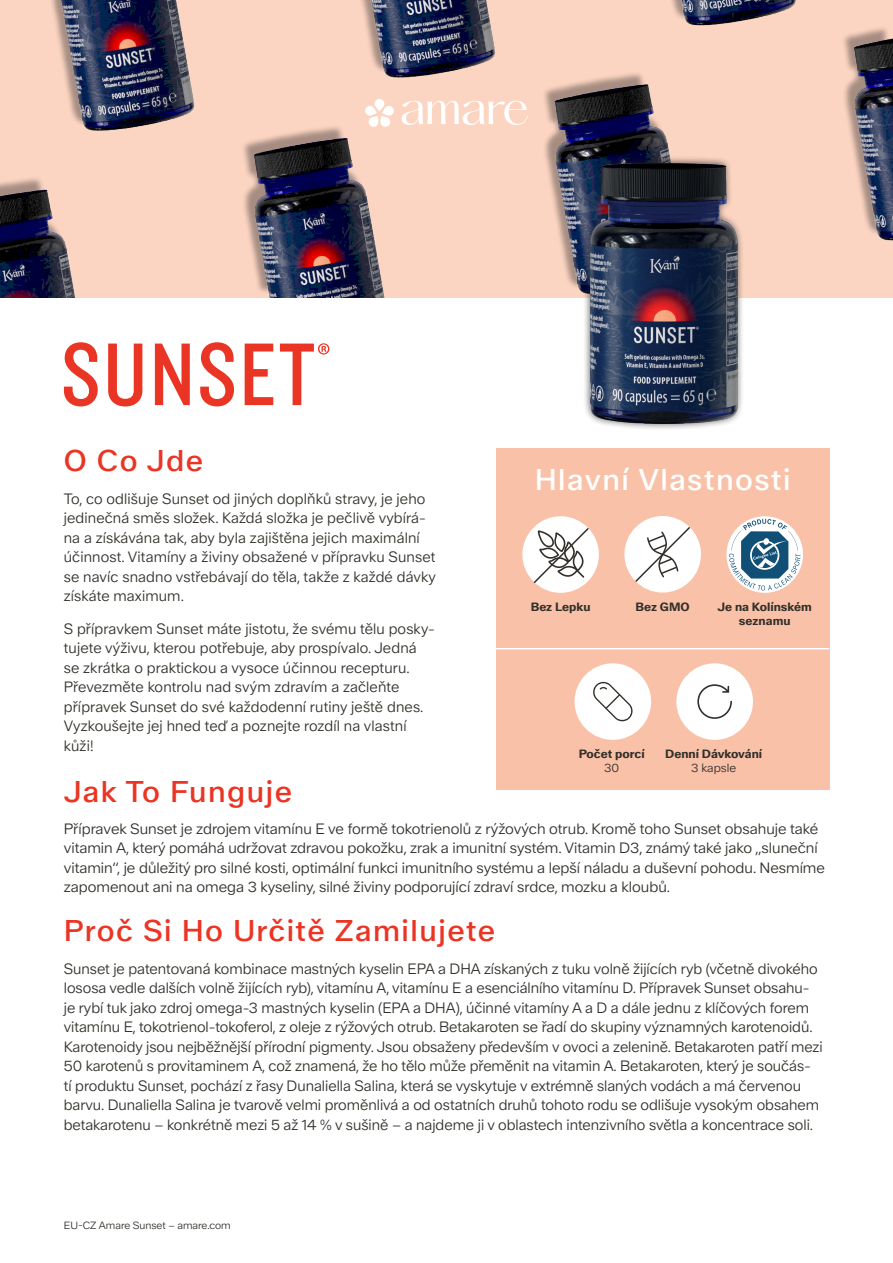
<style>
.page{position:relative;width:893px;height:1263px;background:#fff}
.page>*{position:absolute;margin:0;border:0;box-sizing:border-box;transform-origin:0 0}
.Headline_20pt_red{font:30px "Amare Walter Neue";letter-spacing:.05em;color:#eb3524}
.Headline_20pt_white-centered{font:30px "Amare Walter Neue";letter-spacing:.05em;color:#fff}
.Text_10pt_darkgrey{font:15px/19.5px "Amare Walter Neue Mager";color:#322f2a}
.t1{font:700 12px/14.4px "Amare Walter Neue";color:#322f2a;text-align:center}
.t2{font:12px "Amare Walter Neue Mager";color:#322f2a}
.t3{font:10.5px "Amare Walter Neue Mager";color:#322f2a}
</style>
<div class="page">
<img style="left:0;top:0;width:893px;height:298px">
<div style="left:496px;top:448px;width:333px;height:341px;background:#f9c1a8"></div>
<hr style="left:496px;top:648px;width:333px;height:1px;background:#fff">
<svg style="left:726px;top:516px;width:77px;height:77px"></svg>
<div style="left:624px;top:516px;width:77px;height:76px;background:#fff;border-radius:50%"></div>
<svg style="left:635px;top:527px;width:55px;height:55px"></svg>
<div style="left:575px;top:663px;width:76px;height:77px;background:#fff;border-radius:50%"></div>
<svg style="left:593px;top:681px;width:40px;height:40px"></svg>
<div style="left:676px;top:663px;width:77px;height:77px;background:#fff;border-radius:50%"></div>
<svg style="left:697px;top:684px;width:35px;height:35px"></svg>
<div style="left:583px;top:155px;width:162px;height:276px;background:#231f20;opacity:.75"></div>
<img style="left:590px;top:163px;width:147px;height:260px">
<div style="left:522px;top:516px;width:77px;height:77px;background:#fff;border-radius:50%"></div>
<svg style="left:534px;top:528px;width:55px;height:55px"></svg>
<svg style="left:64px;top:342px;width:34px;height:64px"></svg>
<svg style="left:108px;top:344px;width:34px;height:62px"></svg>
<svg style="left:155px;top:344px;width:35px;height:61px"></svg>
<svg style="left:200px;top:342px;width:34px;height:64px"></svg>
<svg style="left:245px;top:344px;width:28px;height:61px"></svg>
<svg style="left:280px;top:343px;width:49px;height:62px"></svg>
<svg style="left:364px;top:99px;width:164px;height:29px"></svg>
<p class="Headline_20pt_red" style="left:64px;top:442px;width:141px">O Co Jde</p>
<p class="Text_10pt_darkgrey" style="left:64px;top:489px;width:374px">To, co odlišuje Sunset od jiných doplňků stravy, je jeho jedinečná směs složek. Každá složka je pečlivě vybírá&shy;na a získávána tak, aby byla zajištěna jejich maximální účinnost. Vitamíny a živiny obsažené v přípravku Sunset se navíc snadno vstřebávají do těla, takže z každé dávky získáte maximum.</p>
<p class="Text_10pt_darkgrey" style="left:64px;top:619px;width:373px">S přípravkem Sunset máte jistotu, že svému tělu posky&shy;tujete výživu, kterou potřebuje, aby prospívalo. Jedná se zkrátka o praktickou a vysoce účinnou recepturu.<br>Převezměte kontrolu nad svým zdravím a začleňte přípravek Sunset do své každodenní rutiny ještě dnes.<br>Vyzkoušejte jej hned teď a poznejte rozdíl na vlastní kůži!</p>
<p class="Headline_20pt_white-centered" style="left:535px;top:460px;width:257px">Hlavní Vlastnosti</p>
<p class="t1" style="left:531px;top:600px;width:61px">Bez Lepku</p>
<p class="t1" style="left:636px;top:600px;width:56px">Bez GMO</p>
<p class="t1" style="left:718px;top:600px;width:96px">Je na Kolínském seznamu</p>
<p class="t1" style="left:579px;top:747px;width:67px">Počet porcí</p>
<p class="t2" style="left:604px;top:761px;width:17px">30</p>
<p class="t1" style="left:665px;top:747px;width:98px">Denní Dávkování</p>
<p class="t2" style="left:691px;top:761px;width:46px">3 kapsle</p>
<p class="Headline_20pt_red" style="left:64px;top:773px;width:230px">Jak To Funguje</p>
<p class="Text_10pt_darkgrey" style="left:64px;top:819px;width:763px">Přípravek Sunset je zdrojem vitamínu E ve formě tokotrienolů z rýžových otrub. Kromě toho Sunset obsahuje také vitamin A, který pomáhá udržovat zdravou pokožku, zrak a imunitní systém. Vitamin D3, známý také jako „sluneční vitamin“, je důležitý pro silné kosti, optimální funkci imunitního systému a lepší náladu a duševní pohodu. Nesmíme zapomenout ani na omega 3 kyseliny, silné živiny podporující zdraví srdce, mozku a kloubů.</p>
<p class="Headline_20pt_red" style="left:64px;top:912px;width:433px">Proč Si Ho Určitě Zamilujete</p>
<p class="Text_10pt_darkgrey" style="left:64px;top:959px;width:760px">Sunset je patentovaná kombinace mastných kyselin EPA a DHA získaných z tuku volně žijících ryb (včetně divokého lososa vedle dalších volně žijících ryb), vitamínu A, vitamínu E a esenciálního vitamínu D. Přípravek Sunset obsahu&shy;je rybí tuk jako zdroj omega-3 mastných kyselin (EPA a DHA), účinné vitamíny A a D a dále jednu z klíčových forem vitamínu E, tokotrienol-tokoferol, z oleje z rýžových otrub. Betakaroten se řadí do skupiny významných karotenoidů.<br>Karotenoidy jsou nejběžnější přírodní pigmenty. Jsou obsaženy především v ovoci a zelenině. Betakaroten patří mezi 50 karotenů s provitaminem A, což znamená, že ho tělo může přeměnit na vitamin A. Betakaroten, který je součás-<br>tí produktu Sunset, pochází z řasy Dunaliella Salina, která se vyskytuje v extrémně slaných vodách a má červenou barvu. Dunaliella Salina je tvarově velmi proměnlivá a od ostatních druhů tohoto rodu se odlišuje vysokým obsahem betakarotenu – konkrétně mezi 5 až 14 % v sušině – a najdeme ji v oblastech intenzivního světla a koncentrace soli.</p>
<p class="t3" style="left:64px;top:1219px;width:168px">EU-CZ Amare Sunset – amare.com</p>
</div>
